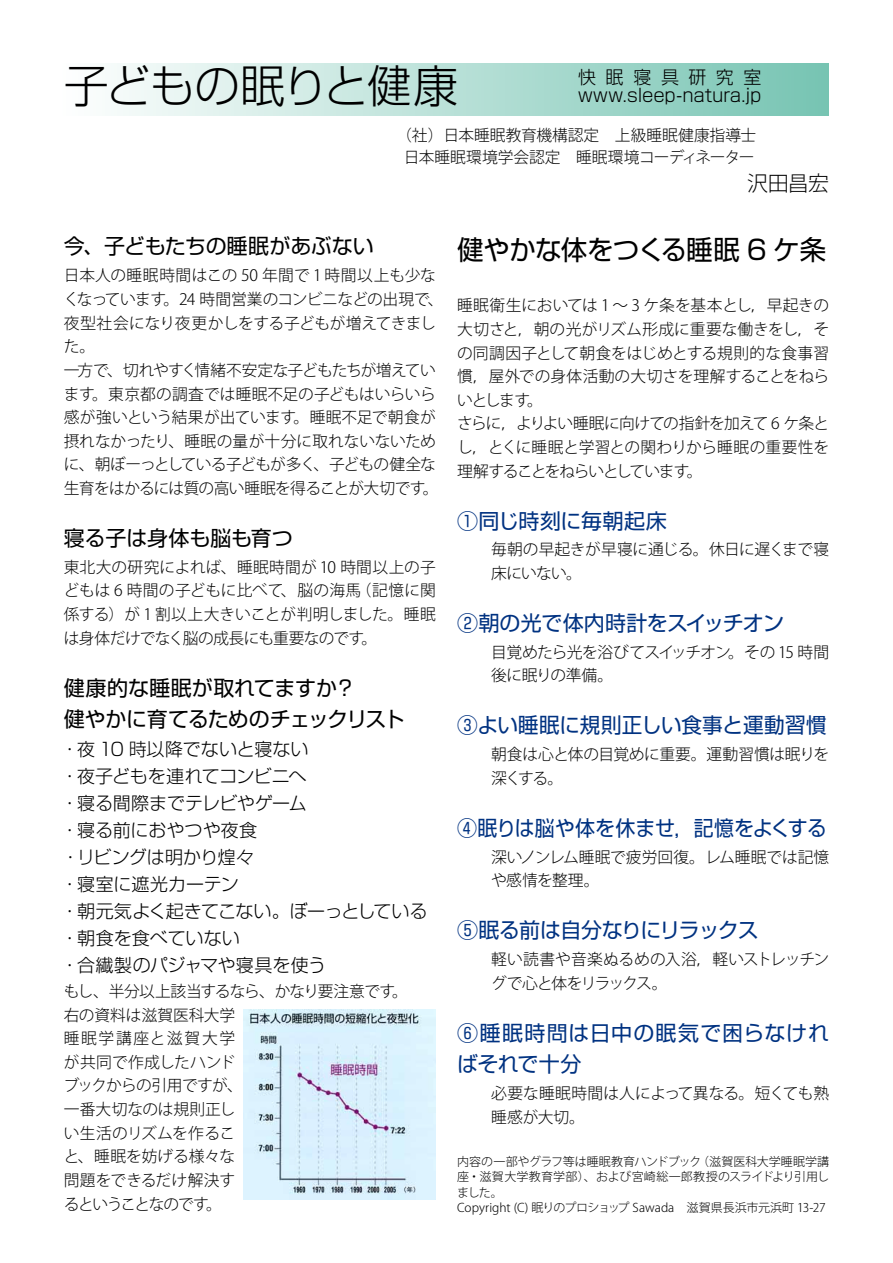
<style>
.page{position:relative;width:893px;height:1263px;background:#fff}
.page>*{position:absolute;margin:0;border:0;box-sizing:border-box;transform-origin:0 0}
.t1{font:300 45px "Shin Go Pro";letter-spacing:-.035em;color:#000}
.t2{font:27px "Shin Go Pro";letter-spacing:-.015em;color:#000}
.t3{font:21px/31.5px "Shin Go Pro";letter-spacing:-.01em;color:#000}
.t4{font:21px "Shin Go Pro";color:#003281}
.t5{font:21px/31.5px "Shin Go Pro";letter-spacing:.04em;color:#003281}
.t6{font:21px "Shin Go Pro";color:#003281;scale:.95 1}
.t7{font:21px "Shin Go Pro";letter-spacing:-.025em;color:#003281}
.t8{font:21px "Shin Go Pro";letter-spacing:-.045em;color:#003281}
.t9{font:300 21px "Koz Go Pro";color:#000}
.t10{font:300 18px/27px "Shin Go Pro";letter-spacing:-.005em;color:#000}
.t11{font:300 15.75px/23.7px "Koz Go Pro";letter-spacing:-.02em;color:#000}
.t12{font:300 15.75px/23.7px "Koz Go Pro";letter-spacing:-.045em;color:#000}
.t13{font:300 12px/15px "Koz Go Pro";color:#000}
</style>
<div class="page">
<div style="left:62px;top:63px;width:767px;height:52px;background:linear-gradient(to right,#feffff,#76c4b2)"></div>
<img style="left:243px;top:1009px;width:193px;height:190px">
<h1 class="t1" style="left:64px;top:49px;width:486px">子どもの眠りと健康　　</h1>
<p class="t10" style="left:578px;top:66px;width:185px;line-height:18px">快眠寝具研究室www.sleep-natura.jp</p>
<p class="t11" style="left:396px;top:124px;width:362px;line-height:22px;text-align:center">（社）日本睡眠教育機構認定　上級睡眠健康指導士日本睡眠環境学会認定　睡眠環境コーディネーター</p>
<h3 class="t9" style="left:747px;top:170px;width:84px">沢田昌宏</h3>
<h3 class="t3" style="left:64px;top:228px;width:311px">今、子どもたちの睡眠があぶない</h3>
<p class="t11" style="left:64px;top:264px;width:381px">日本人の睡眠時間はこの 50 年間で 1 時間以上も少なくなっています。24 時間営業のコンビニなどの出現で、夜型社会になり夜更かしをする子どもが増えてきました。<br>一方で、切れやすく情緒不安定な子どもたちが増えています。東京都の調査では睡眠不足の子どもはいらいら感が強いという結果が出ています。睡眠不足で朝食が摂れなかったり、睡眠の量が十分に取れないないために、朝ぼーっとしている子どもが多く、子どもの健全な生育をはかるには質の高い睡眠を得ることが大切です。</p>
<h3 class="t3" style="left:64px;top:520px;width:230px">寝る子は身体も脳も育つ</h3>
<p class="t11" style="left:64px;top:555px;width:374px;text-align:justify">東北大の研究によれば、睡眠時間が 10 時間以上の子どもは 6 時間の子どもに比べて、脳の海馬（記憶に関係する）が 1 割以上大きいことが判明しました。睡眠は身体だけでなく脳の成長にも重要なのです。</p>
<h3 class="t3" style="left:64px;top:669px;width:342px">健康的な睡眠が取れてますか？<br>健やかに育てるためのチェックリスト</h3>
<p class="t10" style="left:61px;top:733px;width:368px">・夜 10 時以降でないと寝ない<br>・夜子どもを連れてコンビニへ<br>・寝る間際までテレビやゲーム<br>・寝る前におやつや夜食<br>・リビングは明かり煌々<br>・寝室に遮光カーテン<br>・朝元気よく起きてこない。ぼーっとしている・朝食を食べていない<br>・合繊製のパジャマや寝具を使う</p>
<p class="t11" style="left:64px;top:979px;width:346px">もし、半分以上該当するなら、かなり要注意です。右の資料は滋賀医科大学<br>睡眠学講座と滋賀大学<br>が共同で作成したハンド<br>ブックからの引用ですが、<br>一番大切なのは規則正し<br>い生活のリズムを作るこ<br>と、睡眠を妨げる様々な<br>問題をできるだけ解決す<br>るということなのです。</p>
<h2 class="t2" style="left:457px;top:227px;width:371px">健やかな体をつくる睡眠 6 ケ条</h2>
<p class="t11" style="left:457px;top:294px;width:374px">睡眠衛生においては 1 ～ 3 ケ条を基本とし，早起きの大切さと，朝の光がリズム形成に重要な働きをし，その同調因子として朝食をはじめとする規則的な食事習慣，屋外での身体活動の大切さを理解することをねらいとします。<br>さらに，よりよい睡眠に向けての指針を加えて 6 ケ条とし，とくに睡眠と学習との関わりから睡眠の重要性を理解することをねらいとしています。</p>
<h3 class="t4" style="left:457px;top:503px;width:211px">①同じ時刻に毎朝起床</h3>
<p class="t11" style="left:491px;top:538px;width:340px">毎朝の早起きが早寝に通じる。休日に遅くまで寝床にいない。</p>
<h3 class="t7" style="left:457px;top:606px;width:328px">②朝の光で体内時計をスイッチオン</h3>
<p class="t12" style="left:491px;top:640px;width:340px">目覚めたら光を浴びてスイッチオン。その 15 時間後に眠りの準備。</p>
<h3 class="t4" style="left:457px;top:708px;width:371px">③よい睡眠に規則正しい食事と運動習慣</h3>
<p class="t11" style="left:491px;top:743px;width:340px">朝食は心と体の目覚めに重要。運動習慣は眠りを深くする。</p>
<h3 class="t6" style="left:457px;top:810px;width:390px">④眠りは脳や体を休ませ，記憶をよくする</h3>
<p class="t11" style="left:491px;top:845px;width:340px">深いノンレム睡眠で疲労回復。レム睡眠では記憶や感情を整理。</p>
<h3 class="t8" style="left:457px;top:913px;width:303px">⑤眠る前は自分なりにリラックス</h3>
<p class="t11" style="left:491px;top:947px;width:340px">軽い読書や音楽ぬるめの入浴，軽いストレッチングで心と体をリラックス。</p>
<h3 class="t5" style="left:457px;top:1014px;width:374px">⑥睡眠時問は日中の眠気で困らなければそれで十分</h3>
<p class="t11" style="left:491px;top:1081px;width:339px">必要な睡眠時間は人によって異なる。短くても熟睡感が大切。</p>
<p class="t13" style="left:457px;top:1155px;width:374px">内容の一部やグラフ等は睡眠教育ハンドブック（滋賀医科大学睡眠学講座・滋賀大学教育学部）、および宮崎総一郎教授のスライドより引用しました。<br>Copyright (C) 眠りのプロショップ Sawada　滋賀県長浜市元浜町 13-27</p>
</div>
